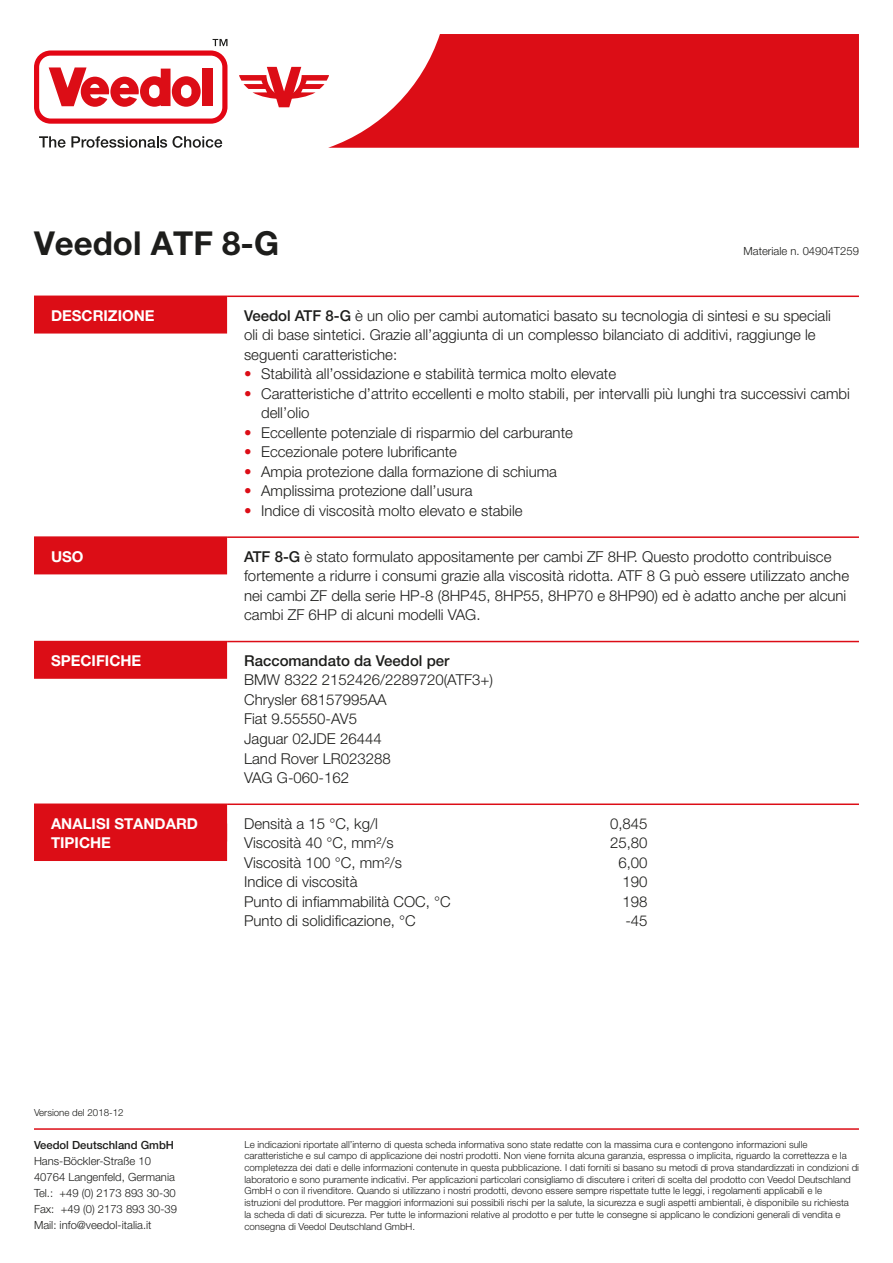
<style>
.page{position:relative;width:893px;height:1263px;background:#fff}
.page>*{position:absolute;margin:0;border:0;box-sizing:border-box;transform-origin:0 0}
.t1{font:700 33px "Helvetica Neue";color:#1d1d1b}
.t2{font:300 15px/19.5px "Helvetica Neue";color:#1d1d1b}
.t3{font:700 15px/19.5px "Helvetica Neue";color:#fff}
.t4{font:500 15px "Helvetica Neue";color:#1d1d1b}
.t5{font:300 11.25px/16px "Helvetica Neue";color:#1d1d1b}
.t6{font:500 11.25px "Helvetica Neue";color:#1d1d1b}
.t7{font:300 9.75px/11.7px "Helvetica Neue";color:#1d1d1b}
.s1{font-weight:500}
.s2{color:#dc0d16}
</style>
<div class="page">
<svg style="left:239px;top:67px;width:89px;height:40px"></svg>
<svg style="left:34px;top:39px;width:193px;height:85px"></svg>
<svg style="left:39px;top:136px;width:183px;height:12px"></svg>
<svg style="left:328px;top:34px;width:531px;height:114px;background:#e02f37"></svg>
<hr style="left:34px;top:1128px;width:825px;height:2px;background:#dc0d16">
<hr style="left:34px;top:536px;width:193px;height:2px;background:#dc0d16">
<hr style="left:227px;top:536px;width:632px;height:2px;background:#dc0d16">
<hr style="left:227px;top:641px;width:632px;height:1px;background:#dc0d16">
<hr style="left:34px;top:803px;width:193px;height:2px;background:#dc0d16">
<hr style="left:227px;top:803px;width:632px;height:2px;background:#dc0d16">
<hr style="left:227px;top:296px;width:632px;height:1px;background:#dc0d16">
<div style="left:34px;top:296px;width:193px;height:38px;background:#dc0d16"></div>
<div style="left:34px;top:537px;width:193px;height:37px;background:#dc0d16"></div>
<div style="left:34px;top:641px;width:193px;height:38px;background:#dc0d16"></div>
<div style="left:34px;top:804px;width:193px;height:37px;background:#dc0d16"></div>
<div style="left:34px;top:823px;width:193px;height:38px;background:#dc0d16"></div>
<h1 class="t1" style="left:34px;top:223px;width:247px">VEEDOL ATF 8-G</h1>
<p class="t5" style="left:743px;top:243px;width:117px">Materiale n. 04904T259</p>
<p class="t3" style="left:51px;top:305px;width:105px">DESCRIZIONE</p>
<p class="t2" style="left:244px;top:305px;width:588px"><span class="s1">Veedol ATF 8-G</span> è un olio per cambi automatici basato su tecnologia di sintesi e su speciali oli di base sintetici. Grazie all’aggiunta di un complesso bilanciato di additivi, raggiunge le seguenti caratteristiche:</p>
<p class="t2" style="left:244px;top:364px;width:374px"><span class="s2">•</span> Stabilità all’ossidazione e stabilità termica molto elevate</p>
<p class="t2" style="left:261px;top:383px;width:590px;text-indent:-17px"><span class="s2">•</span> Caratteristiche d’attrito eccellenti e molto stabili, per intervalli più lunghi tra successivi cambi dell’olio</p>
<p class="t2" style="left:244px;top:422px;width:330px"><span class="s2">•</span> Eccellente potenziale di risparmio del carburante</p>
<p class="t2" style="left:244px;top:442px;width:214px"><span class="s2">•</span> Eccezionale potere lubrificante</p>
<p class="t2" style="left:244px;top:461px;width:314px"><span class="s2">•</span> Ampia protezione dalla formazione di schiuma</p>
<p class="t2" style="left:244px;top:481px;width:230px"><span class="s2">•</span> Amplissima protezione dall’usura</p>
<p class="t2" style="left:244px;top:500px;width:280px"><span class="s2">•</span> Indice di viscosità molto elevato e stabile</p>
<p class="t3" style="left:51px;top:546px;width:34px">USO</p>
<p class="t2" style="left:244px;top:546px;width:606px"><span class="s1">ATF 8-G</span> è stato formulato appositamente per cambi ZF 8HP. Questo prodotto contribuisce fortemente a ridurre i consumi grazie alla viscosità ridotta. ATF 8 G può essere utilizzato anche nei cambi ZF della serie HP-8 (8HP45, 8HP55, 8HP70 e 8HP90) ed è adatto anche per alcuni cambi ZF 6HP di alcuni modelli VAG.</p>
<p class="t3" style="left:51px;top:651px;width:92px">SPECIFICHE</p>
<p class="t4" style="left:244px;top:652px;width:207px">Raccomandato da Veedol per</p>
<p class="t2" style="left:244px;top:670px;width:250px">BMW 8322 2152426/2289720(ATF3+)<br>Chrysler 68157995AA<br>Fiat 9.55550-AV5<br>Jaguar 02JDE 26444<br>Land Rover LR023288<br>VAG G-060-162</p>
<p class="t3" style="left:51px;top:813px;width:146px">ANALISI STANDARD<br>TIPICHE</p>
<p class="t2" style="left:244px;top:813px;width:135px">Densità a 15 °C, kg/l</p>
<p class="t2" style="left:610px;top:813px;width:39px">0,845</p>
<p class="t2" style="left:244px;top:833px;width:151px">Viscosità 40 °C, mm²/s</p>
<p class="t2" style="left:610px;top:833px;width:39px">25,80</p>
<p class="t2" style="left:244px;top:852px;width:159px">Viscosità 100 °C, mm²/s</p>
<p class="t2" style="left:618px;top:852px;width:31px">6,00</p>
<p class="t2" style="left:244px;top:872px;width:115px">Indice di viscosità</p>
<p class="t2" style="left:623px;top:872px;width:27px">190</p>
<p class="t2" style="left:244px;top:891px;width:208px">Punto di infiammabilità COC, °C</p>
<p class="t2" style="left:623px;top:891px;width:27px">198</p>
<p class="t2" style="left:244px;top:911px;width:173px">Punto di solidificazione, °C</p>
<p class="t2" style="left:625px;top:911px;width:24px">-45</p>
<p class="t7" style="left:34px;top:1106px;width:91px">Versione del 2018-12</p>
<p class="t6" style="left:34px;top:1138px;width:142px">Veedol Deutschland GmbH</p>
<p class="t5" style="left:34px;top:1152px;width:145px">Hans-Böckler-Straße 10<br>40764 Langenfeld, Germania<br>Tel.: +49 (0) 2173 893 30-30<br>Fax: +49 (0) 2173 893 30-39<br>Mail: info@veedol-italia.it</p>
<p class="t7" style="left:244px;top:1138px;width:616px">Le indicazioni riportate all’interno di questa scheda informativa sono state redatte con la massima cura e contengono informazioni sulle caratteristiche e sul campo di applicazione dei nostri prodotti. Non viene fornita alcuna garanzia, espressa o implicita, riguardo la correttezza e la completezza dei dati e delle informazioni contenute in questa pubblicazione. I dati forniti si basano su metodi di prova standardizzati in condizioni di laboratorio e sono puramente indicativi. Per applicazioni particolari consigliamo di discutere i criteri di scelta del prodotto con Veedol Deutschland GmbH o con il rivenditore. Quando si utilizzano i nostri prodotti, devono essere sempre rispettate tutte le leggi, i regolamenti applicabili e le istruzioni del produttore. Per maggiori informazioni sui possibili rischi per la salute, la sicurezza e sugli aspetti ambientali, è disponibile su richiesta<br>la scheda di dati di sicurezza. Per tutte le informazioni relative al prodotto e per tutte le consegne si applicano le condizioni generali di vendita e consegna di Veedol Deutschland GmbH.</p>
</div>
